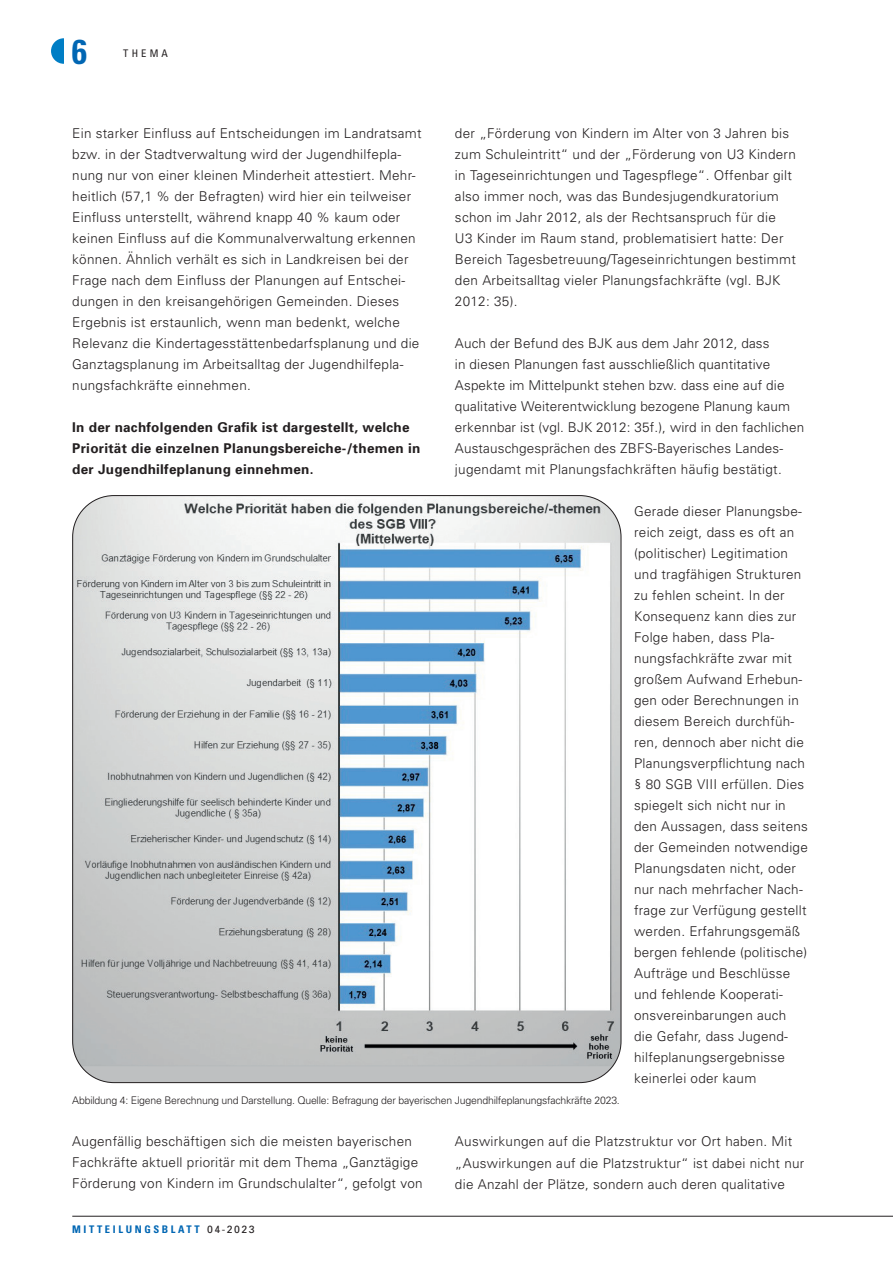
<style>
.page{position:relative;width:893px;height:1263px;background:#fff}
.page>*{position:absolute;margin:0;border:0;box-sizing:border-box;transform-origin:0 0}
.t1{font:700 condensed 34.5px "Univers";color:#0166b3}
.t2{font:300 13.5px/21px "Univers";letter-spacing:.02em;color:#231f20}
.t3{font:700 13.5px/21px "Univers";letter-spacing:.02em;color:#231f20}
.t4{font:300 10.5px "Univers";letter-spacing:-.02em;color:#231f20}
.t5{font:700 condensed 10.5px "Univers";letter-spacing:.25em;color:#0166b3}
.t6{font:condensed 10.5px "Univers";letter-spacing:.3em;color:#231f20}
.s1{font-weight:400;font-stretch:normal;color:#231f20}
</style>
<div class="page">
<div style="left:51px;top:38px;width:26px;height:26px;background:#007ec5;border-radius:50%"></div>
<div style="left:64px;top:32px;width:13px;height:38px;background:#fff"></div>
<hr style="left:72px;top:1216px;width:821px;height:1px;background:#231f20">
<div style="left:73px;top:496px;width:548px;height:586px;background:#bec0c1;border-radius:41px"></div>
<img style="left:74px;top:496px;width:547px;height:570px">
<h1 class="t1" style="left:72px;top:30px;width:17px">6</h1>
<p class="t6" style="left:123px;top:46px;width:46px">THEMA</p>
<p class="t2" style="left:72px;top:122px;width:351px">Ein starker Einfluss auf Entscheidungen im Landratsamt bzw. in der Stadtverwaltung wird der Jugendhilfepla&shy;nung nur von einer kleinen Minderheit attestiert. Mehr&shy;heitlich (57,1 % der Befragten) wird hier ein teilweiser Einfluss unterstellt, während knapp 40 % kaum oder keinen Einfluss auf die Kommunalverwaltung erkennen können. Ähnlich verhält es sich in Landkreisen bei der Frage nach dem Einfluss der Planungen auf Entschei&shy;dungen in den kreisangehörigen Gemeinden. Dieses Ergebnis ist erstaunlich, wenn man bedenkt, welche Relevanz die Kindertagesstättenbedarfsplanung und die Ganztagsplanung im Arbeitsalltag der Jugendhilfepla&shy;nungsfachkräfte einnehmen.</p>
<p class="t3" style="left:72px;top:416px;width:350px">In der nachfolgenden Grafik ist dargestellt, welche<br>Priorität die einzelnen Planungsbereiche-/themen in der Jugendhilfeplanung einnehmen.</p>
<p class="t2" style="left:455px;top:122px;width:342px">der „Förderung von Kindern im Alter von 3 Jahren bis zum Schuleintritt“ und der „Förderung von U3 Kindern in Tageseinrichtungen und Tagespflege“. Offenbar gilt also immer noch, was das Bundesjugendkuratorium schon im Jahr 2012, als der Rechtsanspruch für die U3 Kinder im Raum stand, problematisiert hatte: Der Bereich Tagesbetreuung/Tageseinrichtungen bestimmt den Arbeitsalltag vieler Planungsfachkräfte (vgl. BJK 2012: 35).</p>
<p class="t2" style="left:455px;top:332px;width:351px">Auch der Befund des BJK aus dem Jahr 2012, dass<br>in diesen Planungen fast ausschließlich quantitative Aspekte im Mittelpunkt stehen bzw. dass eine auf die qualitative Weiterentwicklung bezogene Planung kaum erkennbar ist (vgl. BJK 2012: 35f.), wird in den fachlichen Austauschgesprächen des ZBFS-Bayerisches Landes&shy;jugendamt mit Planungsfachkräften häufig bestätigt.</p>
<p class="t2" style="left:634px;top:501px;width:175px">Gerade dieser Planungsbe&shy;reich zeigt, dass es oft an (politischer) Legitimation und tragfähigen Strukturen zu fehlen scheint. In der<br>Konsequenz kann dies zur<br>Folge haben, dass Pla&shy;nungsfachkräfte zwar mit großem Aufwand Erhebun&shy;gen oder Berechnungen in diesem Bereich durchfüh&shy;ren, dennoch aber nicht die<br>Planungsverpflichtung nach § 80 SGB VIII erfüllen. Dies spiegelt sich nicht nur in den Aussagen, dass seitens der Gemeinden notwendige<br>Planungsdaten nicht, oder nur nach mehrfacher Nach&shy;frage zur Verfügung gestellt werden. Erfahrungsgemäß bergen fehlende (politische)<br>Aufträge und Beschlüsse und fehlende Kooperati&shy;onsvereinbarungen auch die Gefahr, dass Jugend&shy;hilfeplanungsergebnisse keinerlei oder kaum</p>
<p class="t4" style="left:72px;top:1094px;width:549px">Abbildung 4: Eigene Berechnung und Darstellung. Quelle: Befragung der bayerischen Jugendhilfeplanungsfachkräfte 2023.</p>
<p class="t2" style="left:72px;top:1130px;width:352px">Augenfällig beschäftigen sich die meisten bayerischen<br>Fachkräfte aktuell prioritär mit dem Thema „Ganztägige<br>Förderung von Kindern im Grundschulalter“, gefolgt von</p>
<p class="t5" style="left:72px;top:1223px;width:184px">MITTEILUNGSBLATT <span class="s1">04-2023</span></p>
<p class="t2" style="left:455px;top:1131px;width:351px">Auswirkungen auf die Platzstruktur vor Ort haben. Mit „Auswirkungen auf die Platzstruktur“ ist dabei nicht nur die Anzahl der Plätze, sondern auch deren qualitative</p>
</div>
